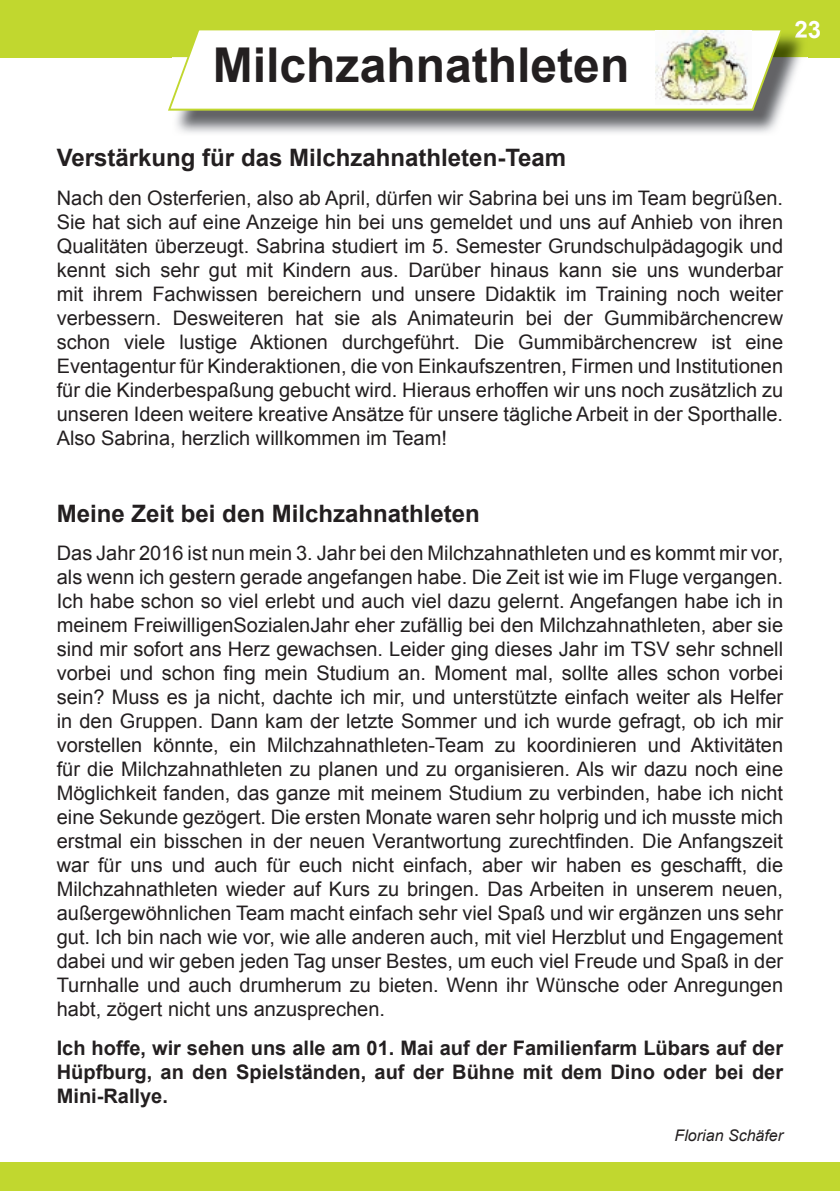
<style>
.page{position:relative;width:840px;height:1191px;background:#fff}
.page>*{position:absolute;margin:0;border:0;box-sizing:border-box;transform-origin:0 0}
.t1{font:700 48px "Arial";color:#231f20}
.t2{font:700 24px "Arial";color:#231f20}
.t3{font:700 24px "Arial";color:#fff}
.t4{font:20px/24px "Arial";color:#231f20;text-align:justify}
.t5{font:700 20px/24px "Arial";color:#231f20;text-align:justify}
.t6{font:italic 16px "Arial";color:#231f20}
</style>
<div class="page">
<div style="left:0;top:0;width:839px;height:57px;background:#c1d72f"></div>
<div style="left:0;top:1162px;width:839px;height:29px;background:#c1d72f"></div>
<img style="left:176px;top:35px;width:631px;height:98px">
<svg style="left:794px;top:32px;width:13px;height:6px"></svg>
<svg style="left:168px;top:30px;width:614px;height:81px"></svg>
<img style="left:655px;top:30px;width:96px;height:75px">
<h1 class="t1" style="left:213px;top:31px;width:418px">Milchzahnathleten</h1>
<p class="t3" style="left:794px;top:12px;width:28px">23</p>
<p class="t2" style="left:57px;top:141px;width:510px">Verstärkung für das Milchzahnathleten-Team</p>
<p class="t4" style="left:57px;top:186px;width:727px">Nach den Osterferien, also ab April, dürfen wir Sabrina bei uns im Team begrüßen.<br>Sie hat sich auf eine Anzeige hin bei uns gemeldet und uns auf Anhieb von ihren Qualitäten überzeugt. Sabrina studiert im 5. Semester Grundschulpädagogik und kennt sich sehr gut mit Kindern aus. Darüber hinaus kann sie uns wunderbar mit ihrem Fachwissen bereichern und unsere Didaktik im Training noch weiter verbessern. Desweiteren hat sie als Animateurin bei der Gummibärchencrew schon viele lustige Aktionen durchgeführt. Die Gummibärchencrew ist eine Eventagentur für Kinderaktionen, die von Einkaufszentren, Firmen und Institutionen für die Kinderbespaßung gebucht wird. Hieraus erhoffen wir uns noch zusätzlich zu unseren Ideen weitere kreative Ansätze für unsere tägliche Arbeit in der Sporthalle.<br>Also Sabrina, herzlich willkommen im Team!</p>
<p class="t2" style="left:57px;top:496px;width:424px">Meine Zeit bei den Milchzahnathleten</p>
<p class="t4" style="left:57px;top:541px;width:727px">Das Jahr 2016 ist nun mein 3. Jahr bei den Milchzahnathleten und es kommt mir vor, als wenn ich gestern gerade angefangen habe. Die Zeit ist wie im Fluge vergangen.<br>Ich habe schon so viel erlebt und auch viel dazu gelernt. Angefangen habe ich in meinem FreiwilligenSozialenJahr eher zufällig bei den Milchzahnathleten, aber sie sind mir sofort ans Herz gewachsen. Leider ging dieses Jahr im TSV sehr schnell vorbei und schon fing mein Studium an. Moment mal, sollte alles schon vorbei sein? Muss es ja nicht, dachte ich mir, und unterstützte einfach weiter als Helfer in den Gruppen. Dann kam der letzte Sommer und ich wurde gefragt, ob ich mir vorstellen könnte, ein Milchzahnathleten-Team zu koordinieren und Aktivitäten für die Milchzahnathleten zu planen und zu organisieren. Als wir dazu noch eine Möglichkeit fanden, das ganze mit meinem Studium zu verbinden, habe ich nicht eine Sekunde gezögert. Die ersten Monate waren sehr holprig und ich musste mich erstmal ein bisschen in der neuen Verantwortung zurechtfinden. Die Anfangszeit war für uns und auch für euch nicht einfach, aber wir haben es geschafft, die Milchzahnathleten wieder auf Kurs zu bringen. Das Arbeiten in unserem neuen, außergewöhnlichen Team macht einfach sehr viel Spaß und wir ergänzen uns sehr gut. Ich bin nach wie vor, wie alle anderen auch, mit viel Herzblut und Engagement dabei und wir geben jeden Tag unser Bestes, um euch viel Freude und Spaß in der Turnhalle und auch drumherum zu bieten. Wenn ihr Wünsche oder Anregungen habt, zögert nicht uns anzusprechen.</p>
<p class="t5" style="left:57px;top:1035px;width:727px">Ich hoffe, wir sehen uns alle am 01. Mai auf der Familienfarm Lübars auf der Hüpfburg, an den Spielständen, auf der Bühne mit dem Dino oder bei der Mini-Rallye.</p>
<p class="t6" style="left:674px;top:1125px;width:110px">Florian Schäfer</p>
</div>
